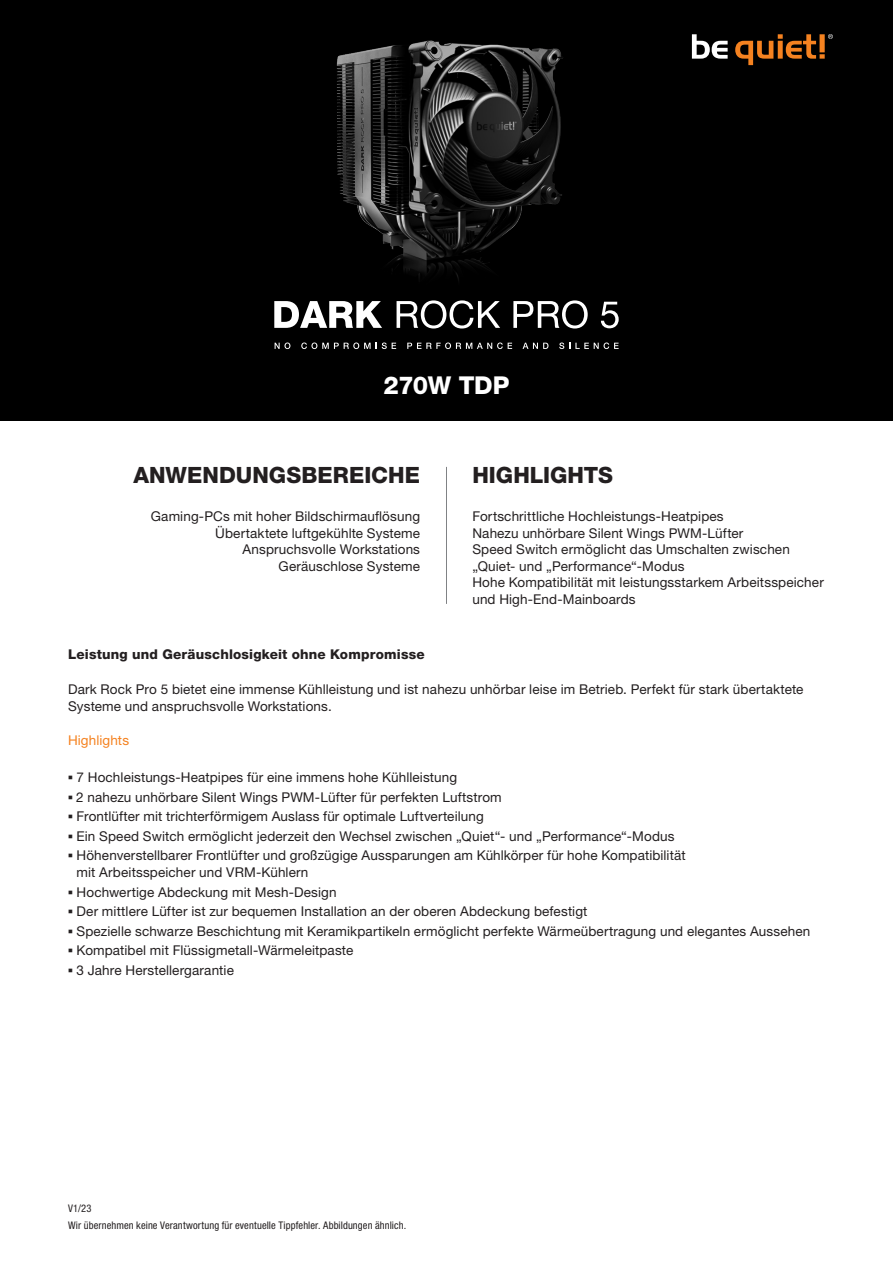
<style>
.page{position:relative;width:893px;height:1263px;background:#fff}
.page>*{position:absolute;margin:0;border:0;box-sizing:border-box;transform-origin:0 0}
.t1{font:800 24.6px "Helvetica Neue LT Pro";letter-spacing:-.015em;color:#fff}
.t2{font:800 22.5px "Helvetica Neue LT Pro";letter-spacing:.005em;color:#231f20}
.t3{font:13.5px/16.5px "Helvetica Neue LT Pro";letter-spacing:.01em;color:#231f20}
.t4{font:800 13.5px "Helvetica Neue LT Pro";letter-spacing:.015em;color:#231f20}
.t5{font:13.5px "Helvetica Neue LT Pro";letter-spacing:.01em;color:#f58220}
.t6{font:condensed 10.5px/17.2px "Helvetica Neue LT Pro";letter-spacing:.01em;color:#231f20}
.s1{font-family:"Franklin Gothic";font-weight:500}
</style>
<div class="page">
<div style="left:0;top:0;width:893px;height:421px;background:#000"></div>
<img style="left:336px;top:40px;width:227px;height:241px">
<hr style="left:446px;top:467px;width:1px;height:137px;background:#808285">
<svg style="left:692px;top:34px;width:36px;height:25px"></svg>
<svg style="left:735px;top:34px;width:98px;height:31px"></svg>
<svg style="left:274px;top:301px;width:108px;height:27px"></svg>
<svg style="left:397px;top:300px;width:103px;height:28px"></svg>
<svg style="left:513px;top:300px;width:75px;height:28px"></svg>
<svg style="left:601px;top:302px;width:18px;height:26px"></svg>
<svg style="left:275px;top:342px;width:15px;height:7px"></svg>
<svg style="left:301px;top:342px;width:95px;height:7px"></svg>
<svg style="left:407px;top:342px;width:105px;height:7px"></svg>
<svg style="left:523px;top:343px;width:25px;height:6px"></svg>
<svg style="left:559px;top:342px;width:60px;height:7px"></svg>
<h1 class="t1" style="left:384px;top:370px;width:127px">270W TDP</h1>
<h2 class="t2" style="left:133px;top:462px;width:288px">ANWENDUNGSBEREICHE</h2>
<h2 class="t2" style="left:472px;top:462px;width:142px">HIGHLIGHTS</h2>
<p class="t3" style="left:151px;top:508px;width:271px;text-align:right">Gaming-PCs mit hoher Bildschirmauflösung Übertaktete luftgekühlte Systeme Anspruchsvolle Workstations<br>Geräuschlose Systeme</p>
<p class="t3" style="left:472px;top:508px;width:353px">Fortschrittliche Hochleistungs-Heatpipes<br>Nahezu unhörbare Silent Wings PWM-Lüfter<br>Speed Switch ermöglicht das Umschalten zwischen „Quiet- und „Performance“-Modus<br>Hohe Kompatibilität mit leistungsstarkem Arbeitsspeicher und High-End-Mainboards</p>
<p class="t4" style="left:68px;top:646px;width:358px">Leistung und Geräuschlosigkeit ohne Kompromisse</p>
<p class="t3" style="left:68px;top:680px;width:737px;line-height:17.2px">Dark Rock Pro 5 bietet eine immense Kühlleistung und ist nahezu unhörbar leise im Betrieb. Perfekt für stark übertaktete<br>Systeme und anspruchsvolle Workstations.</p>
<p class="t5" style="left:68px;top:732px;width:63px">Highlights</p>
<p class="t3" style="left:68px;top:769px;width:391px"><span class="s1">▪</span> 7 Hochleistungs-Heatpipes für eine immens hohe Kühlleistung</p>
<p class="t3" style="left:68px;top:788px;width:435px"><span class="s1">▪</span> 2 nahezu unhörbare Silent Wings PWM-Lüfter für perfekten Luftstrom</p>
<p class="t3" style="left:68px;top:808px;width:417px"><span class="s1">▪</span> Frontlüfter mit trichterförmigem Auslass für optimale Luftverteilung</p>
<p class="t3" style="left:68px;top:827px;width:608px"><span class="s1">▪</span> Ein Speed Switch ermöglicht jederzeit den Wechsel zwischen „Quiet“- und „Performance“-Modus</p>
<p class="t3" style="left:77px;top:846px;width:611px;line-height:17.2px;text-indent:-8px"><span class="s1">▪</span> Höhenverstellbarer Frontlüfter und großzügige Aussparungen am Kühlkörper für hohe Kompatibilität mit Arbeitsspeicher und VRM-Kühlern</p>
<p class="t3" style="left:68px;top:883px;width:270px"><span class="s1">▪</span> Hochwertige Abdeckung mit Mesh-Design</p>
<p class="t3" style="left:68px;top:903px;width:521px"><span class="s1">▪</span> Der mittlere Lüfter ist zur bequemen Installation an der oberen Abdeckung befestigt</p>
<p class="t3" style="left:68px;top:922px;width:744px"><span class="s1">▪</span> Spezielle schwarze Beschichtung mit Keramikpartikeln ermöglicht perfekte Wärmeübertragung und elegantes Aussehen</p>
<p class="t3" style="left:68px;top:942px;width:287px"><span class="s1">▪</span> Kompatibel mit Flüssigmetall-Wärmeleitpaste</p>
<p class="t3" style="left:68px;top:961px;width:167px"><span class="s1">▪</span> 3 Jahre Herstellergarantie</p>
<p class="t6" style="left:68px;top:1199px;width:340px">V1/23<br>Wir übernehmen keine Verantwortung für eventuelle Tippfehler. Abbildungen ähnlich.</p>
</div>
